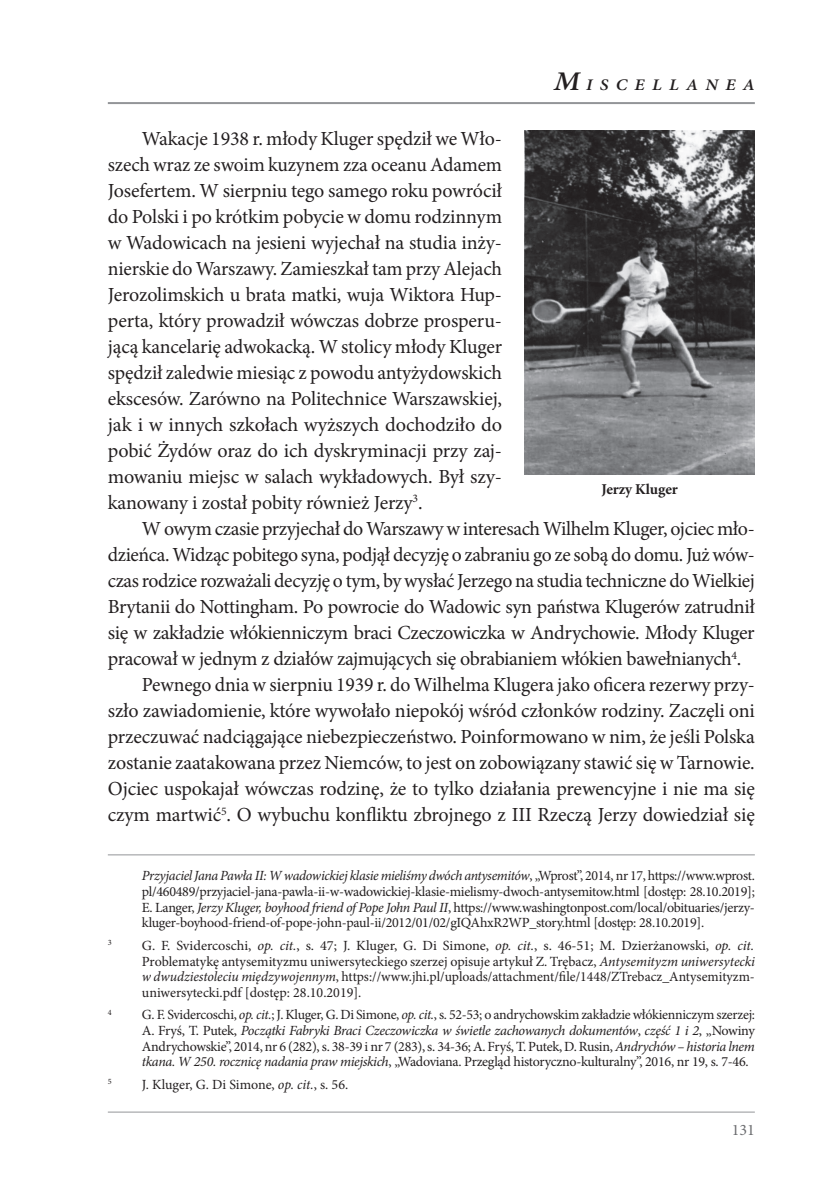
<style>
.page{position:relative;width:840px;height:1191px;background:#fff}
.page>*{position:absolute;margin:0;border:0;box-sizing:border-box;transform-origin:0 0}
.t1{font:20px/26px "Minion Pro";letter-spacing:-.02em;color:#231f20;text-align:justify}
.t2{font:italic 600 16.2px "Minion Pro";letter-spacing:.4em;color:#231f20;scale:1.11 1}
.t3{font:16px "Minion Pro";color:#6c6d70}
.t4{font:700 15px "Minion Pro";letter-spacing:-.01em;color:#231f20}
.t5{font:14px/15.6px "Minion Pro";letter-spacing:-.02em;color:#231f20;text-align:justify}
.t6{font:8.2px "Minion Pro";color:#231f20}
.s1{font-size:27px}
.s2{font-style:italic}
</style>
<div class="page">
<hr style="left:108px;top:1111px;width:646px;height:1px;background:#939598">
<hr style="left:108px;top:102px;width:646px;height:2px;background:#939598">
<hr style="left:108px;top:854px;width:646px;height:1px;background:#939598">
<img style="left:524px;top:130px;width:230px;height:344px">
<p class="t2" style="left:553px;top:73px;width:182px"><span class="s1">M</span>ISCELLANEA</p>
<p class="t1" style="left:108px;top:126px;width:395px;text-indent:34px">Wakacje 1938 r. młody Kluger spędził we Wło&shy;szech wraz ze swoim kuzynem zza oceanu Adamem Josefertem. W sierpniu tego samego roku powrócił do Polski i po krótkim pobycie w domu rodzinnym w Wadowicach na jesieni wyjechał na studia inży&shy;nierskie do Warszawy. Zamieszkał tam przy Alejach Jerozolimskich u brata matki, wuja Wiktora Hup&shy;perta, który prowadził wówczas dobrze prosperu&shy;jącą kancelarię adwokacką. W stolicy młody Kluger spędził zaledwie miesiąc z powodu antyżydowskich ekscesów. Zarówno na Politechnice Warszawskiej, jak i w innych szkołach wyższych dochodziło do pobić Żydów oraz do ich dyskryminacji przy zaj&shy;mowaniu miejsc w salach wykładowych. Był szy&shy;kanowany i został pobity również Jerzy<sup>3</sup>.</p>
<p class="t1" style="left:142px;top:516px;width:614px">W owym czasie przyjechał do Warszawy w interesach Wilhelm Kluger, ojciec mło-</p>
<p class="t1" style="left:108px;top:542px;width:648px">dzieńca. Widząc pobitego syna, podjął decyzję o zabraniu go ze sobą do domu. Już wów-</p>
<p class="t1" style="left:108px;top:568px;width:648px">czas rodzice rozważali decyzję o tym, by wysłać Jerzego na studia techniczne do Wielkiej</p>
<p class="t1" style="left:108px;top:594px;width:648px">Brytanii do Nottingham. Po powrocie do Wadowic syn państwa Klugerów zatrudnił</p>
<p class="t1" style="left:108px;top:620px;width:648px">się w zakładzie włókienniczym braci Czeczowiczka w Andrychowie. Młody Kluger</p>
<p class="t1" style="left:108px;top:646px;width:634px">pracował w jednym z działów zajmujących się obrabianiem włókien bawełnianych<sup>4</sup>.</p>
<p class="t1" style="left:142px;top:672px;width:614px">Pewnego dnia w sierpniu 1939 r. do Wilhelma Klugera jako oficera rezerwy przy-</p>
<p class="t1" style="left:108px;top:698px;width:648px">szło zawiadomienie, które wywołało niepokój wśród członków rodziny. Zaczęli oni</p>
<p class="t1" style="left:108px;top:724px;width:648px">przeczuwać nadciągające niebezpieczeństwo. Poinformowano w nim, że jeśli Polska</p>
<p class="t1" style="left:108px;top:750px;width:648px">zostanie zaatakowana przez Niemców, to jest on zobowiązany stawić się w Tarnowie.</p>
<p class="t1" style="left:108px;top:776px;width:648px">Ojciec uspokajał wówczas rodzinę, że to tylko działania prewencyjne i nie ma się</p>
<p class="t1" style="left:108px;top:802px;width:648px">czym martwić<sup>5</sup>. O wybuchu konfliktu zbrojnego z III Rzeczą Jerzy dowiedział się</p>
<p class="t4" style="left:601px;top:479px;width:78px">Jerzy Kluger</p>
<p class="t5" style="left:142px;top:868px;width:614px"><span class="s2">Przyjaciel Jana Pawła II: W wadowickiej klasie mieliśmy dwóch antysemitów</span>, „Wprost”, 2014, nr 17, https://www.wprost. pl/460489/przyjaciel-jana-pawla-ii-w-wadowickiej-klasie-mielismy-dwoch-antysemitow.html [dostęp: 28.10.2019]; E. Langer, <span class="s2">Jerzy Kluger, boyhood friend of Pope John Paul II</span>, https://www.washingtonpost.com/local/obituaries/jerzy&shy;kluger-boyhood-friend-of-pope-john-paul-ii/2012/01/02/gIQAhxR2WP_story.html [dostęp: 28.10.2019].</p>
<p class="t6" style="left:108px;top:937px;width:5px">3</p>
<p class="t5" style="left:142px;top:937px;width:614px">G. F. Svidercoschi, <span class="s2">op. cit.</span>, s. 47; J. Kluger, G. Di Simone, <span class="s2">op. cit.</span>, s. 46-51; M. Dzierżanowski, <span class="s2">op. cit.<br></span>Problematykę antysemityzmu uniwersyteckiego szerzej opisuje artykuł Z. Trębacz, <span class="s2">Antysemityzm uniwersytecki w dwudziestoleciu międzywojennym</span>, https://www.jhi.pl/uploads/attachment/file/1448/ZTrebacz_Antysemityzm&shy;uniwersytecki.pdf [dostęp: 28.10.2019].</p>
<p class="t6" style="left:108px;top:1006px;width:5px">4</p>
<p class="t5" style="left:142px;top:1007px;width:614px">G. F. Svidercoschi, <span class="s2">op. cit.</span>; J. Kluger, G. Di Simone, <span class="s2">op. cit.</span>, s. 52-53; o andrychowskim zakładzie włókienniczym szerzej:<br>A. Fryś, T. Putek, <span class="s2">Początki Fabryki Braci Czeczowiczka w świetle zachowanych dokumentów</span>, <span class="s2">część 1 i 2</span>, „Nowiny Andrychowskie”, 2014, nr 6 (282), s. 38-39 i nr 7 (283), s. 34-36; A. Fryś, T. Putek, D. Rusin, <span class="s2">Andrychów – historia lnem tkana. W 250. rocznicę nadania praw miejskich</span>, „Wadoviana. Przegląd historyczno-kulturalny”, 2016, nr 19, s. 7-46.</p>
<p class="t6" style="left:108px;top:1076px;width:5px">5</p>
<p class="t5" style="left:142px;top:1076px;width:208px">J. Kluger, G. Di Simone, <span class="s2">op. cit.</span>, s. 56.</p>
<p class="t3" style="left:731px;top:1118px;width:25px">131</p>
</div>
